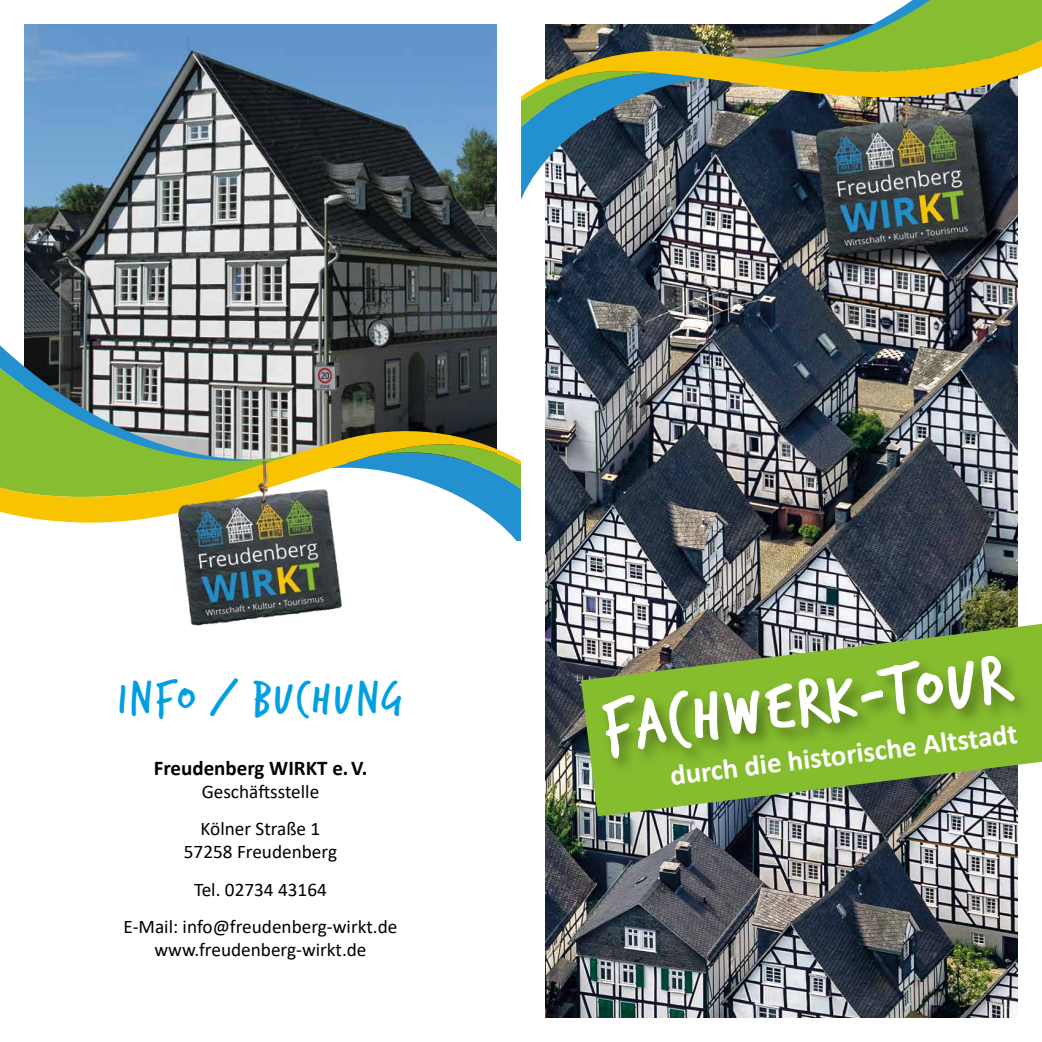
<style>
.page{position:relative;width:1042px;height:1042px;background:#fff}
.page>*{position:absolute;margin:0;border:0;box-sizing:border-box;transform-origin:0 0}
.t1{font:71.75px "Trash Hand";color:#fff}
.t2{font:47.43px "Trash Hand";letter-spacing:.07em;color:#009fe3}
.t3{font:700 28.88px "Calibri";color:#fff}
.t4{font:700 21px "Calibri";color:#000}
.t5{font:19.25px/37.1px "Calibri";color:#000}
</style>
<div class="page">
<img style="left:546px;top:25px;width:471px;height:992px">
<img style="left:25px;top:25px;width:471px;height:397px">
<img style="left:581px;top:624px;width:461px;height:192px">
<svg style="left:498px;top:523px;width:23px;height:17px"></svg>
<svg style="left:0;top:335px;width:302px;height:13px;background:#686969"></svg>
<img style="left:0;top:348px;width:306px;height:74px">
<svg style="left:0;top:422px;width:521px;height:101px"></svg>
<img style="left:176px;top:462px;width:169px;height:164px">
<div style="left:599px;top:652px;width:433px;height:124px;background:#000;opacity:.42"></div>
<svg style="left:602px;top:660px;width:372px;height:99px;background:#83b139"></svg>
<svg style="left:981px;top:655px;width:34px;height:51px;background:#83ad41"></svg>
<div style="left:819px;top:88px;width:189px;height:189px;background:#000;opacity:.75"></div>
<img style="left:814px;top:142px;width:174px;height:118px">
<img style="left:521px;top:142px;width:184px;height:72px">
<svg style="left:726px;top:0;width:316px;height:27px"></svg>
<img style="left:521px;top:27px;width:521px;height:115px">
<h2 class="t2" style="left:118px;top:675px;width:286px">INFO / BUCHUNG</h2>
<p class="t4" style="left:154px;top:753px;width:215px">Freudenberg WIRKT e. V.</p>
<p class="t5" style="left:201px;top:773px;width:121px">Geschäftsstelle<br>Kölner Straße 1</p>
<p class="t5" style="left:124px;top:833px;width:275px;text-align:center">57258 Freudenberg<br>Tel. 02734 43164<br>E-Mail: info@freudenberg-wirkt.de</p>
<p class="t5" style="left:154px;top:930px;width:214px">www.freudenberg-wirkt.de</p>
<h1 class="t1" style="left:599px;top:693px;width:407px;rotate:-7deg">FACHWERK-TOUR</h1>
<h3 class="t3" style="left:668px;top:755px;width:351px;rotate:-7deg">durch die historische Altstadt</h3>
</div>
